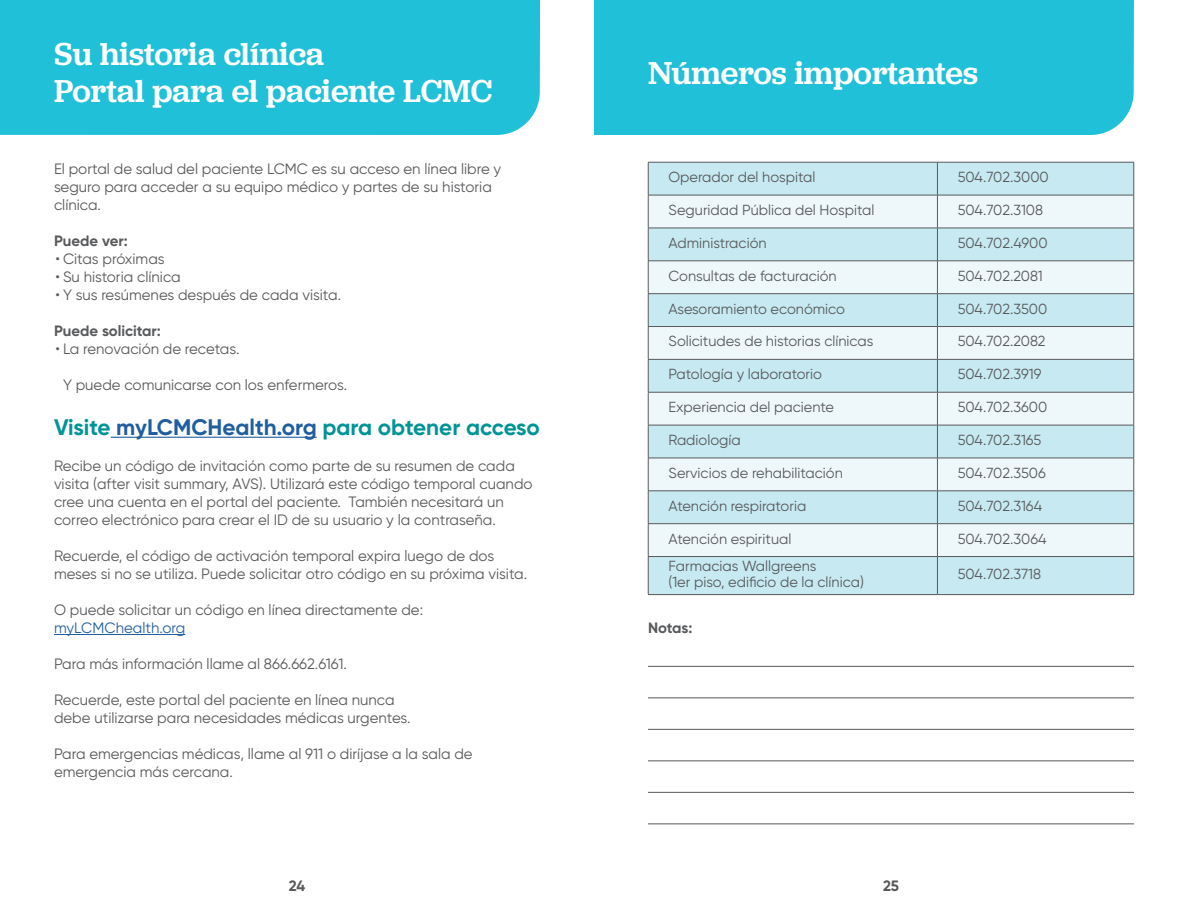
<style>
.page{position:relative;width:1188px;height:918px;background:#fff}
.page>*{position:absolute;margin:0;border:0;box-sizing:border-box;transform-origin:0 0}
.t1{font:500 33px/37.5px "Jubilat";color:#fff}
.t2{font:700 22.5px "Gilroy";letter-spacing:-.005em;color:#009497}
.t3{font:15px/18px "Gilroy";color:#58595b}
.t4{font:700 15px "Gilroy";color:#58595b}
.t5{font:15px "Gilroy";color:#215e9e}
.t6{font:14.55px/16.5px "Gilroy";color:#58595b}
.s1{color:#215e9e}
</style>
<div class="page">
<div style="left:0;top:0;width:540px;height:135px;background:#21c0d9"></div>
<div style="left:594px;top:0;width:540px;height:135px;background:#21c0d9"></div>
<hr style="left:111px;top:437px;width:206px;height:1px;background:#215e9e">
<hr style="left:54px;top:634px;width:131px;height:1px;background:#215e9e">
<div style="left:649px;top:163px;width:485px;height:431px;background:#c7e9f1"></div>
<svg style="left:649px;top:196px;width:485px;height:360px;background:#daeff4"></svg>
<hr style="left:648px;top:162px;width:289px;height:1px;background:#58595b">
<hr style="left:648px;top:162px;width:1px;height:33px;background:#58595b">
<hr style="left:937px;top:162px;width:197px;height:1px;background:#58595b">
<hr style="left:937px;top:162px;width:1px;height:33px;background:#58595b">
<hr style="left:1134px;top:162px;width:1px;height:33px;background:#58595b">
<hr style="left:648px;top:195px;width:289px;height:1px;background:#58595b">
<hr style="left:648px;top:195px;width:1px;height:33px;background:#58595b">
<hr style="left:937px;top:195px;width:197px;height:1px;background:#58595b">
<hr style="left:937px;top:195px;width:1px;height:33px;background:#58595b">
<hr style="left:1134px;top:195px;width:1px;height:33px;background:#58595b">
<hr style="left:648px;top:228px;width:289px;height:1px;background:#58595b">
<hr style="left:648px;top:228px;width:1px;height:33px;background:#58595b">
<hr style="left:937px;top:228px;width:197px;height:1px;background:#58595b">
<hr style="left:937px;top:228px;width:1px;height:33px;background:#58595b">
<hr style="left:1134px;top:228px;width:1px;height:33px;background:#58595b">
<hr style="left:648px;top:261px;width:289px;height:1px;background:#58595b">
<hr style="left:648px;top:261px;width:1px;height:32px;background:#58595b">
<hr style="left:937px;top:261px;width:197px;height:1px;background:#58595b">
<hr style="left:937px;top:261px;width:1px;height:32px;background:#58595b">
<hr style="left:1134px;top:261px;width:1px;height:32px;background:#58595b">
<hr style="left:648px;top:293px;width:289px;height:1px;background:#58595b">
<hr style="left:648px;top:294px;width:1px;height:32px;background:#58595b">
<hr style="left:937px;top:293px;width:197px;height:1px;background:#58595b">
<hr style="left:937px;top:294px;width:1px;height:32px;background:#58595b">
<hr style="left:1134px;top:294px;width:1px;height:32px;background:#58595b">
<hr style="left:648px;top:326px;width:289px;height:1px;background:#58595b">
<hr style="left:648px;top:327px;width:1px;height:32px;background:#58595b">
<hr style="left:937px;top:326px;width:197px;height:1px;background:#58595b">
<hr style="left:937px;top:327px;width:1px;height:32px;background:#58595b">
<hr style="left:1134px;top:327px;width:1px;height:32px;background:#58595b">
<hr style="left:648px;top:359px;width:289px;height:1px;background:#58595b">
<hr style="left:648px;top:360px;width:1px;height:32px;background:#58595b">
<hr style="left:937px;top:359px;width:197px;height:1px;background:#58595b">
<hr style="left:937px;top:360px;width:1px;height:32px;background:#58595b">
<hr style="left:1134px;top:360px;width:1px;height:32px;background:#58595b">
<hr style="left:648px;top:392px;width:289px;height:1px;background:#58595b">
<hr style="left:648px;top:392px;width:1px;height:33px;background:#58595b">
<hr style="left:937px;top:392px;width:197px;height:1px;background:#58595b">
<hr style="left:937px;top:392px;width:1px;height:33px;background:#58595b">
<hr style="left:1134px;top:392px;width:1px;height:33px;background:#58595b">
<hr style="left:648px;top:425px;width:289px;height:1px;background:#58595b">
<hr style="left:648px;top:425px;width:1px;height:33px;background:#58595b">
<hr style="left:937px;top:425px;width:197px;height:1px;background:#58595b">
<hr style="left:937px;top:425px;width:1px;height:33px;background:#58595b">
<hr style="left:1134px;top:425px;width:1px;height:33px;background:#58595b">
<hr style="left:648px;top:458px;width:289px;height:1px;background:#58595b">
<hr style="left:648px;top:458px;width:1px;height:33px;background:#58595b">
<hr style="left:937px;top:458px;width:197px;height:1px;background:#58595b">
<hr style="left:937px;top:458px;width:1px;height:33px;background:#58595b">
<hr style="left:1134px;top:458px;width:1px;height:33px;background:#58595b">
<hr style="left:648px;top:491px;width:289px;height:1px;background:#58595b">
<hr style="left:648px;top:491px;width:1px;height:32px;background:#58595b">
<hr style="left:937px;top:491px;width:197px;height:1px;background:#58595b">
<hr style="left:937px;top:491px;width:1px;height:32px;background:#58595b">
<hr style="left:1134px;top:491px;width:1px;height:32px;background:#58595b">
<hr style="left:648px;top:523px;width:289px;height:1px;background:#58595b">
<hr style="left:648px;top:524px;width:1px;height:32px;background:#58595b">
<hr style="left:937px;top:523px;width:197px;height:1px;background:#58595b">
<hr style="left:937px;top:524px;width:1px;height:32px;background:#58595b">
<hr style="left:1134px;top:524px;width:1px;height:32px;background:#58595b">
<hr style="left:648px;top:556px;width:289px;height:1px;background:#58595b">
<hr style="left:648px;top:557px;width:1px;height:37px;background:#58595b">
<hr style="left:937px;top:556px;width:197px;height:1px;background:#58595b">
<hr style="left:937px;top:557px;width:1px;height:37px;background:#58595b">
<hr style="left:1134px;top:557px;width:1px;height:37px;background:#58595b">
<hr style="left:648px;top:594px;width:289px;height:1px;background:#58595b">
<hr style="left:937px;top:594px;width:197px;height:1px;background:#58595b">
<hr style="left:648px;top:666px;width:486px;height:1px;background:#58595b">
<hr style="left:648px;top:697px;width:486px;height:1px;background:#58595b">
<hr style="left:648px;top:729px;width:486px;height:1px;background:#58595b">
<hr style="left:648px;top:760px;width:486px;height:1px;background:#58595b">
<hr style="left:648px;top:792px;width:486px;height:1px;background:#58595b">
<hr style="left:648px;top:823px;width:486px;height:1px;background:#58595b">
<h1 class="t1" style="left:54px;top:34px;width:440px">Su historia clínica<br>Portal para el paciente LCMC</h1>
<p class="t3" style="left:54px;top:160px;width:449px">El portal de salud del paciente LCMC es su acceso en línea libre y seguro para acceder a su equipo médico y partes de su historia clínica.</p>
<p class="t4" style="left:54px;top:231px;width:75px">Puede ver:</p>
<p class="t3" style="left:56px;top:250px;width:111px">• Citas próximas</p>
<p class="t3" style="left:56px;top:268px;width:127px">• Su historia clínica</p>
<p class="t3" style="left:56px;top:286px;width:287px">• Y sus resúmenes después de cada visita.</p>
<p class="t4" style="left:54px;top:321px;width:108px">Puede solicitar:</p>
<p class="t3" style="left:56px;top:340px;width:186px">• La renovación de recetas.</p>
<p class="t3" style="left:63px;top:376px;width:286px">Y puede comunicarse con los enfermeros.</p>
<h2 class="t2" style="left:54px;top:413px;width:487px">Visite <span class="s1">myLCMCHealth.org</span> para obtener acceso</h2>
<p class="t3" style="left:54px;top:457px;width:480px">Recibe un código de invitación como parte de su resumen de cada visita (after visit summary, AVS). Utilizará este código temporal cuando cree una cuenta en el portal del paciente. También necesitará un correo electrónico para crear el ID de su usuario y la contraseña.</p>
<p class="t3" style="left:54px;top:547px;width:475px">Recuerde, el código de activación temporal expira luego de dos meses si no se utiliza. Puede solicitar otro código en su próxima visita.</p>
<p class="t3" style="left:54px;top:601px;width:371px">O puede solicitar un código en línea directamente de:</p>
<p class="t5" style="left:54px;top:619px;width:133px">myLCMChealth.org</p>
<p class="t3" style="left:54px;top:655px;width:295px">Para más información llame al 866.662.6161.</p>
<p class="t3" style="left:54px;top:691px;width:358px">Recuerde, este portal del paciente en línea nunca debe utilizarse para necesidades médicas urgentes.</p>
<p class="t3" style="left:54px;top:745px;width:420px">Para emergencias médicas, llame al 911 o diríjase a la sala de emergencia más cercana.</p>
<h1 class="t1" style="left:648px;top:53px;width:331px">Números importantes</h1>
<p class="t6" style="left:668px;top:169px;width:148px">Operador del hospital</p>
<p class="t6" style="left:958px;top:169px;width:93px">504.702.3000</p>
<p class="t6" style="left:668px;top:202px;width:208px">Seguridad Pública del Hospital</p>
<p class="t6" style="left:958px;top:202px;width:87px">504.702.3108</p>
<p class="t6" style="left:668px;top:234px;width:100px">Administración</p>
<p class="t6" style="left:958px;top:234px;width:92px">504.702.4900</p>
<p class="t6" style="left:668px;top:267px;width:170px">Consultas de facturación</p>
<p class="t6" style="left:958px;top:267px;width:87px">504.702.2081</p>
<p class="t6" style="left:668px;top:300px;width:178px">Asesoramiento económico</p>
<p class="t6" style="left:958px;top:300px;width:91px">504.702.3500</p>
<p class="t6" style="left:668px;top:333px;width:207px">Solicitudes de historias clínicas</p>
<p class="t6" style="left:958px;top:333px;width:89px">504.702.2082</p>
<p class="t6" style="left:668px;top:366px;width:155px">Patología y laboratorio</p>
<p class="t6" style="left:958px;top:366px;width:85px">504.702.3919</p>
<p class="t6" style="left:668px;top:399px;width:167px">Experiencia del paciente</p>
<p class="t6" style="left:958px;top:399px;width:91px">504.702.3600</p>
<p class="t6" style="left:668px;top:432px;width:74px">Radiología</p>
<p class="t6" style="left:958px;top:432px;width:85px">504.702.3165</p>
<p class="t6" style="left:668px;top:464px;width:176px">Servicios de rehabilitación</p>
<p class="t6" style="left:958px;top:464px;width:90px">504.702.3506</p>
<p class="t6" style="left:668px;top:497px;width:139px">Atención respiratoria</p>
<p class="t6" style="left:958px;top:497px;width:86px">504.702.3164</p>
<p class="t6" style="left:668px;top:530px;width:125px">Atención espiritual</p>
<p class="t6" style="left:958px;top:530px;width:91px">504.702.3064</p>
<p class="t6" style="left:668px;top:557px;width:197px">Farmacias Wallgreens<br>(1er piso, edificio de la clínica)</p>
<p class="t6" style="left:958px;top:566px;width:85px">504.702.3718</p>
<p class="t4" style="left:648px;top:619px;width:46px">Notas:</p>
<p class="t4" style="left:289px;top:876px;width:18px">24</p>
<p class="t4" style="left:883px;top:876px;width:17px">25</p>
</div>
